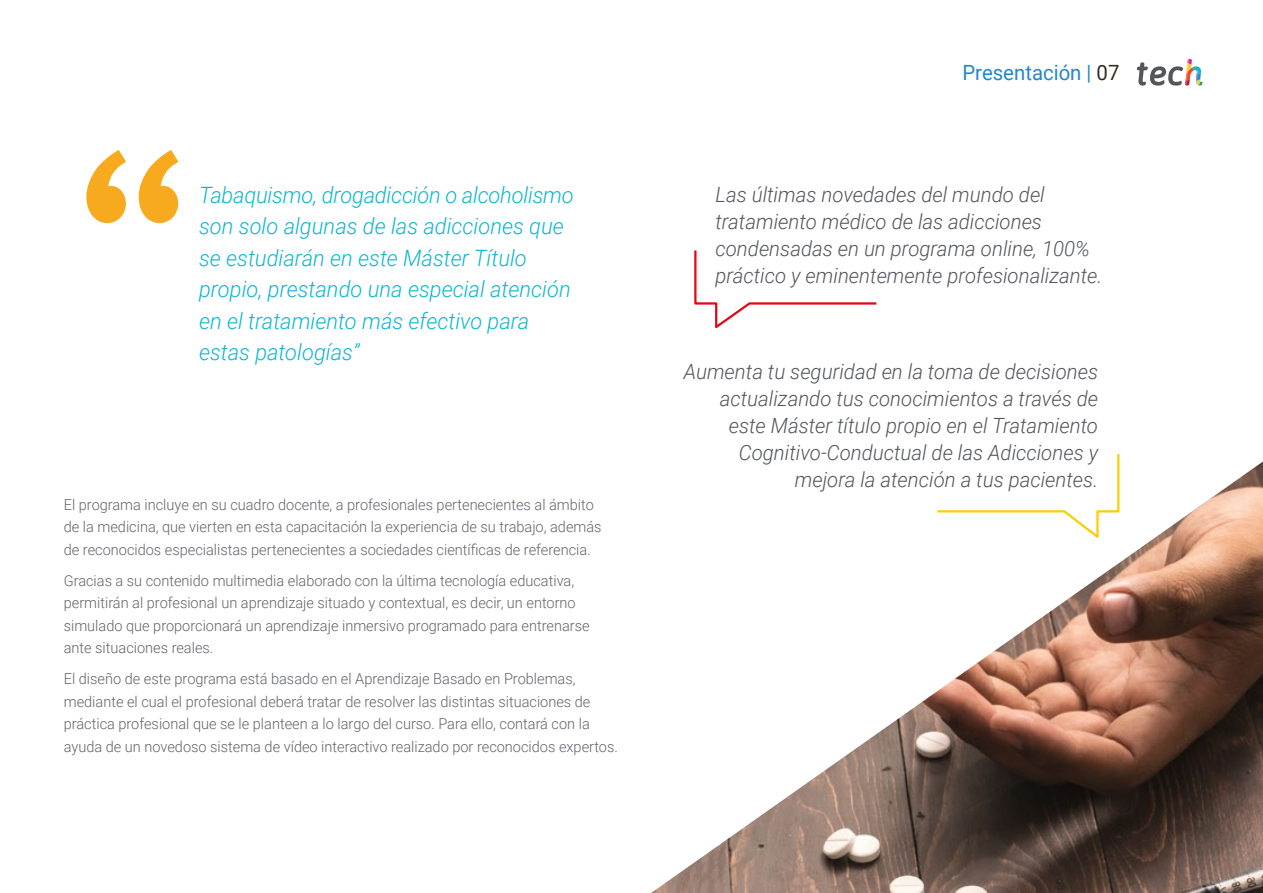
<style>
.page{position:relative;width:1263px;height:893px;background:#fff}
.page>*{position:absolute;margin:0;border:0;box-sizing:border-box;transform-origin:0 0}
.t1{font:italic 300 22.5px/31.5px "Roboto";color:#0fb6cf}
.t2{font:italic 300 21px/27px "Roboto";color:#52555b;text-align:right}
.t3{font:21px "Roboto";color:#2488c9}
.t4{font:300 15px/22.5px "Roboto";color:#61646a}
.s1{color:#312e20}
</style>
<div class="page">
<img style="left:651px;top:461px;width:612px;height:432px">
<svg style="left:935px;top:454px;width:185px;height:87px"></svg>
<svg style="left:694px;top:250px;width:183px;height:78px"></svg>
<svg style="left:1137px;top:59px;width:65px;height:27px"></svg>
<svg style="left:86px;top:150px;width:92px;height:73px"></svg>
<h1 class="t1" style="left:199px;top:178px;width:376px">Tabaquismo, drogadicción o alcoholismo son solo algunas de las adicciones que se estudiarán en este Máster Título propio, prestando una especial atención en el tratamiento más efectivo para estas patologías”</h1>
<p class="t4" style="left:64px;top:493px;width:539px">El programa incluye en su cuadro docente, a profesionales pertenecientes al ámbito de la medicina, que vierten en esta capacitación la experiencia de su trabajo, además de reconocidos especialistas pertenecientes a sociedades científicas de referencia.</p>
<p class="t4" style="left:64px;top:569px;width:527px">Gracias a su contenido multimedia elaborado con la última tecnología educativa, permitirán al profesional un aprendizaje situado y contextual, es decir, un entorno simulado que proporcionará un aprendizaje inmersivo programado para entrenarse ante situaciones reales.</p>
<p class="t4" style="left:64px;top:667px;width:556px">El diseño de este programa está basado en el Aprendizaje Basado en Problemas, mediante el cual el profesional deberá tratar de resolver las distintas situaciones de práctica profesional que se le planteen a lo largo del curso. Para ello, contará con la ayuda de un novedoso sistema de vídeo interactivo realizado por reconocidos expertos.</p>
<h2 class="t3" style="left:962px;top:57px;width:159px">Presentación | <span class="s1">07</span></h2>
<h2 class="t2" style="left:715px;top:180px;width:388px;text-align:left">Las últimas novedades del mundo del tratamiento médico de las adicciones condensadas en un programa online, 100% práctico y eminentemente profesionalizante.</h2>
<h2 class="t2" style="left:684px;top:358px;width:416px">Aumenta tu seguridad en la toma de decisiones actualizando tus conocimientos a través de este Máster título propio en el Tratamiento Cognitivo-Conductual de las Adicciones y mejora la atención a tus pacientes.</h2>
</div>
